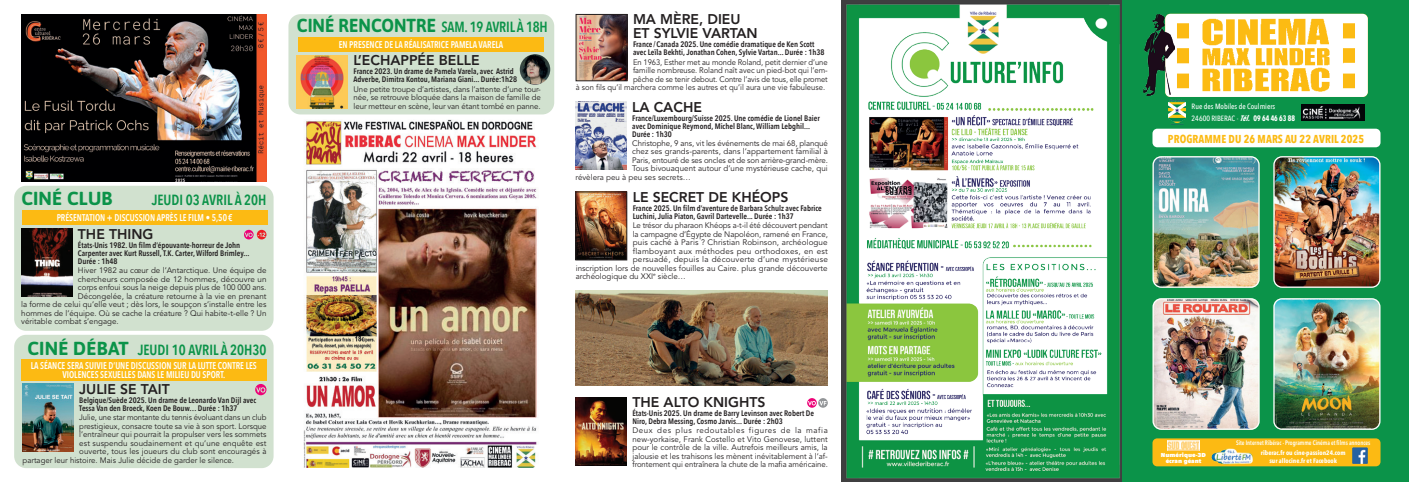
<style>
.page{position:relative;width:1409px;height:482px;background:#fff}
.page>*{position:absolute;margin:0;border:0;box-sizing:border-box;transform-origin:0 0}
.t1{font:700 18.9px "Asap";letter-spacing:.01em;color:#0b9349}
.t2{font:600 14.7px "Avenir Next Condensed";color:#0b9349;scale:.95 1}
.t3{font:600 14.7px "Avenir Next Condensed";color:#0b9349;scale:.94 1}
.TITRE{font:800 14px/14px "Avenir LT Std";color:#231f20}
.t4{font:700 11.5px "Avenir Next Condensed";letter-spacing:.01em;color:#fcba13;scale:.94 1}
.t5{font:600 9.8px/9px "Avenir Next Condensed";color:#fff;text-align:center;scale:.89 1}
.SYNOP{font:8px/8.5px "Avenir LT Std";color:#231f20;text-align:justify}
.GENERIQUE{font:600 8px/8px "Avenir Next Condensed";color:#231f20}
.SYNOP-2{font:8px "Avenir LT Std";color:#231f20;scale:.96 1}
.SYNOP-3{font:8px "Avenir LT Std";color:#231f20;scale:.95 1}
.SYNOP-4{font:8px "Avenir LT Std";letter-spacing:.025em;color:#231f20}
.SYNOP-5{font:8px "Avenir LT Std";letter-spacing:.03em;color:#231f20}
.t6{font:500 7.6px/12px "Avenir Next Condensed";color:#fff}
.t7{font:700 6.5px "Avenir Next Condensed";color:#fff}
.t8{font:600 6.5px "Avenir Next Condensed";color:#fff;scale:.92 1}
.t9{font:800 5.7px "Avenir Next Condensed";color:#fff;scale:1.25 1}
.s1{font-family:"Asap";font-weight:700;font-size:18.9px}
.s2{font-weight:400}
.s3{font-weight:700;font-style:italic;font-size:8px}
.s4{font-weight:700;font-size:8px}
</style>
<div class="page">
<img style="left:842px;top:0;width:281px;height:482px">
<div style="left:1123px;top:0;width:286px;height:482px;background:#0b9349"></div>
<img style="left:1154px;top:158px;width:104px;height:128px">
<div style="left:1152px;top:156px;width:108px;height:132px;border:1px solid #fff;border-radius:8px"></div>
<img style="left:1154px;top:300px;width:104px;height:128px">
<div style="left:1152px;top:298px;width:108px;height:132px;border:1px solid #fff;border-radius:8px"></div>
<img style="left:1275px;top:158px;width:105px;height:128px">
<div style="left:1273px;top:156px;width:107px;height:132px;border:1px solid #fff;border-radius:8px"></div>
<img style="left:1275px;top:300px;width:105px;height:128px">
<div style="left:1273px;top:298px;width:107px;height:132px;border:1px solid #fff;border-radius:8px"></div>
<img style="left:1167px;top:14px;width:201px;height:83px">
<div style="left:1152px;top:129px;width:228px;height:18px;background:#fff;border-radius:5px"></div>
<div style="left:1301px;top:104px;width:64px;height:17px;background:#030408"></div>
<img style="left:1303px;top:106px;width:58px;height:13px">
<img style="left:1168px;top:99px;width:17px;height:26px">
<img style="left:1144px;top:14px;width:30px;height:82px">
<div style="left:1152px;top:438px;width:228px;height:28px;background:#fcba13;border-radius:5px"></div>
<img style="left:1352px;top:447px;width:16px;height:17px">
<img style="left:1167px;top:441px;width:33px;height:9px">
<img style="left:1211px;top:448px;width:41px;height:17px">
<div style="left:288px;top:14px;width:266px;height:100px;background:#d1e1cf;border-radius:12px"></div>
<div style="left:298px;top:37px;width:246px;height:15px;background:#fcba13"></div>
<img style="left:21px;top:14px;width:245px;height:168px">
<div style="left:14px;top:335px;width:260px;height:133px;background:#d1e1cf;border-radius:12px"></div>
<div style="left:21px;top:359px;width:246px;height:22px;background:#fcba13"></div>
<svg style="left:255px;top:384px;width:11px;height:11px"></svg>
<img style="left:23px;top:384px;width:51px;height:68px">
<img style="left:297px;top:56px;width:51px;height:53px">
<div style="left:14px;top:186px;width:260px;height:145px;background:#d1e1cf;border-radius:12px"></div>
<div style="left:22px;top:210px;width:245px;height:14px;background:#fcba13"></div>
<svg style="left:244px;top:230px;width:22px;height:9px"></svg>
<img style="left:21px;top:229px;width:51px;height:68px">
<img style="left:303px;top:119px;width:234px;height:349px">
<img style="left:520px;top:54px;width:30px;height:31px;border-radius:15px">
<img style="left:578px;top:16px;width:47px;height:63px">
<div style="left:576px;top:14px;width:51px;height:67px;border:1px solid #231f20"></div>
<img style="left:575px;top:102px;width:51px;height:68px">
<img style="left:577px;top:194px;width:48px;height:64px">
<div style="left:575px;top:192px;width:52px;height:68px;border:1px solid #231f20"></div>
<svg style="left:807px;top:398px;width:21px;height:10px"></svg>
<img style="left:576px;top:397px;width:51px;height:68px">
<img style="left:575px;top:291px;width:253px;height:94px">
<p class="t1" style="left:21px;top:185px;width:93px">CINÉ CLUB</p>
<p class="t2" style="left:152px;top:187px;width:122px">JEUDI 03 AVRIL À 20H</p>
<p class="t5" style="left:57px;top:212px;width:199px">PRÉSENTATION + DISCUSSION APRÈS LE FILM • 5,50€</p>
<p class="TITRE" style="left:78px;top:227px;width:77px">THE THING</p>
<p class="GENERIQUE" style="left:78px;top:240px;width:173px">États-Unis 1982. Un film d’épouvante-horreur de John<br>Carpenter avec Kurt Russell, T.K. Carter, Wilford Brimley...<br>Durée : 1h48</p>
<p class="SYNOP" style="left:78px;top:267px;width:190px">Hiver 1982 au cœur de l’Antarctique. Une équipe de</p>
<p class="SYNOP" style="left:78px;top:275px;width:190px">chercheurs composée de 12 hommes, découvre un</p>
<p class="SYNOP" style="left:78px;top:284px;width:190px">corps enfoui sous la neige depuis plus de 100 000 ans.</p>
<p class="SYNOP" style="left:78px;top:292px;width:190px">Décongelée, la créature retourne à la vie en prenant</p>
<p class="SYNOP" style="left:21px;top:301px;width:247px">la forme de celui qu’elle veut ; dès lors, le soupçon s’installe entre les</p>
<p class="SYNOP" style="left:21px;top:309px;width:247px">hommes de l’équipe. Où se cache la créature ? Qui habite-t-elle ? Un</p>
<p class="SYNOP" style="left:21px;top:318px;width:99px">véritable combat s’engage.</p>
<p class="t2" style="left:28px;top:337px;width:253px"><span class="s1">CINÉ DÉBAT</span> JEUDI 10 AVRIL À 20H30</p>
<p class="t5" style="left:31px;top:361px;width:255px">LA SÉANCE SERA SUIVIE D’UNE DISCUSSION SUR LA LUTTE CONTRE LES<br>VIOLENCES SEXUELLES DANS LE MILIEU DU SPORT.</p>
<p class="TITRE" style="left:79px;top:382px;width:92px">JULIE SE TAIT</p>
<p class="GENERIQUE" style="left:79px;top:396px;width:178px">Belgique/Suède 2025. Un drame de Leonardo Van Dijl avec<br>Tessa Van den Broeck, Koen De Bouw… Durée : 1h37</p>
<p class="SYNOP" style="left:79px;top:413px;width:189px">Julie, une star montante du tennis évoluant dans un club</p>
<p class="SYNOP" style="left:79px;top:422px;width:189px">prestigieux, consacre toute sa vie à son sport. Lorsque</p>
<p class="SYNOP" style="left:79px;top:430px;width:189px">l’entraîneur qui pourrait la propulser vers les sommets</p>
<p class="SYNOP" style="left:79px;top:439px;width:189px">est suspendu soudainement et qu’une enquête est</p>
<p class="SYNOP" style="left:79px;top:447px;width:189px">ouverte, tous les joueurs du club sont encouragés à</p>
<p class="SYNOP" style="left:23px;top:456px;width:213px">partager leur histoire. Mais Julie décide de garder le silence.</p>
<p class="t3" style="left:297px;top:14px;width:268px"><span class="s1">CINÉ RENCONTRE</span> SAM. 19 AVRIL À 18H</p>
<p class="t5" style="left:339px;top:40px;width:186px">EN PRESENCE DE LA RÉALISATRICE PAMELA VARELA</p>
<p class="TITRE" style="left:354px;top:54px;width:128px">L’ECHAPPÉE BELLE</p>
<p class="GENERIQUE" style="left:354px;top:67px;width:165px">France 2023. Un drame de Pamela Varela, avec Astrid<br>Adverbe, Dimitra Kontou, Mariana Giani... Durée:1h28</p>
<p class="SYNOP" style="left:354px;top:85px;width:189px">Une petite troupe d’artistes, dans l’attente d’une tour&shy;née, se retrouve bloquée dans la maison de famille de leur metteur en scène, leur van étant tombé en panne.</p>
<p class="TITRE" style="left:633px;top:13px;width:126px">MA MÈRE, DIEU<br>ET SYLVIE VARTAN</p>
<p class="GENERIQUE" style="left:633px;top:40px;width:193px">France/ Canada 2025. Une comédie dramatique de Ken Scott avec Leïla Bekhti, Jonathan Cohen, Sylvie Vartan... Durée : 1h38</p>
<p class="SYNOP-3" style="left:633px;top:57px;width:206px">En 1963, Esther met au monde Roland, petit dernier d’une</p>
<p class="SYNOP-2" style="left:633px;top:66px;width:204px">famille nombreuse. Roland naît avec un pied-bot qui l’em-</p>
<p class="SYNOP-3" style="left:633px;top:74px;width:206px">pêche de se tenir debout. Contre l’avis de tous, elle promet</p>
<p class="SYNOP-2" style="left:576px;top:83px;width:261px">à son fils qu’il marchera comme les autres et qu’il aura une vie fabuleuse.</p>
<p class="TITRE" style="left:632px;top:100px;width:71px">LA CACHE</p>
<p class="GENERIQUE" style="left:632px;top:114px;width:189px">France/Luxembourg/Suisse 2025. Une comédie de Lionel Baier avec Dominique Reymond, Michel Blanc, William Lebghil...<br>Durée : 1h30</p>
<p class="SYNOP" style="left:632px;top:139px;width:197px">Christophe, 9 ans, vit les événements de mai 68, planqué</p>
<p class="SYNOP" style="left:632px;top:148px;width:197px">chez ses grands-parents, dans l’appartement familial à</p>
<p class="SYNOP" style="left:632px;top:156px;width:197px">Paris, entouré de ses oncles et de son arrière-grand-mère.</p>
<p class="SYNOP" style="left:632px;top:165px;width:197px">Tous bivouaquent autour d’une mystérieuse cache, qui</p>
<p class="SYNOP" style="left:575px;top:173px;width:117px">révèlera peu à peu ses secrets…</p>
<p class="TITRE" style="left:633px;top:190px;width:157px">LE SECRET DE KHÉOPS</p>
<p class="GENERIQUE" style="left:633px;top:204px;width:191px">France 2025. Un film d’aventure de Barbara Schulz avec Fabrice<br>Luchini, Julia Piaton, Gavril Dartevelle... Durée : 1h37</p>
<p class="SYNOP" style="left:633px;top:221px;width:196px">Le trésor du pharaon Khéops a-t-il été découvert pendant</p>
<p class="SYNOP" style="left:633px;top:230px;width:197px">la campagne d’Égypte de Napoléon, ramené en France,</p>
<p class="SYNOP" style="left:633px;top:238px;width:196px">puis caché à Paris ? Christian Robinson, archéologue</p>
<p class="SYNOP-5" style="left:633px;top:246px;width:197px">flamboyant aux méthodes peu orthodoxes, en est</p>
<p class="SYNOP-4" style="left:633px;top:255px;width:197px">persuadé, depuis la découverte d’une mystérieuse</p>
<p class="SYNOP" style="left:576px;top:264px;width:253px">inscription lors de nouvelles fouilles au Caire. plus grande découverte</p>
<p class="SYNOP" style="left:576px;top:272px;width:112px">archéologique du XXI<sup>e</sup> siècle…</p>
<p class="TITRE" style="left:632px;top:395px;width:134px">THE ALTO KNIGHTS</p>
<p class="GENERIQUE" style="left:632px;top:409px;width:183px">États-Unis 2025. Un drame de Barry Levinson avec Robert De<br>Niro, Debra Messing, Cosmo Jarvis... Durée : 2h03</p>
<p class="SYNOP" style="left:632px;top:426px;width:197px">Deux des plus redoutables figures de la mafia new-yorkaise, Frank Costello et Vito Genovese, luttent pour le contrôle de la ville. Autrefois meilleurs amis, la jalousie et les trahisons les mènent inévitablement à l’af&shy;frontement qui entraînera la chute de la mafia américaine.</p>
<p class="t6" style="left:1192px;top:100px;width:105px">Rue des Mobiles de Coulmiers<br>24600 RIBERAC <span class="s2">-</span> <span class="s3">Tél.</span> <span class="s4">09 64 46 63 88</span></p>
<p class="t4" style="left:1168px;top:132px;width:210px">PROGRAMME DU 26 MARS AU 22 AVRIL 2025</p>
<p class="t9" style="left:1161px;top:451px;width:38px">Numérique-3D</p>
<p class="t9" style="left:1166px;top:458px;width:30px">écran géant</p>
<p class="t8" style="left:1236px;top:437px;width:147px">Site Internet Ribérac - Programme Cinéma et films annonces</p>
<p class="t7" style="left:1261px;top:448px;width:86px">riberac.fr ou cine-passion24.com</p>
<p class="t7" style="left:1269px;top:457px;width:69px">sur allocine.fr et Facebook</p>
</div>
